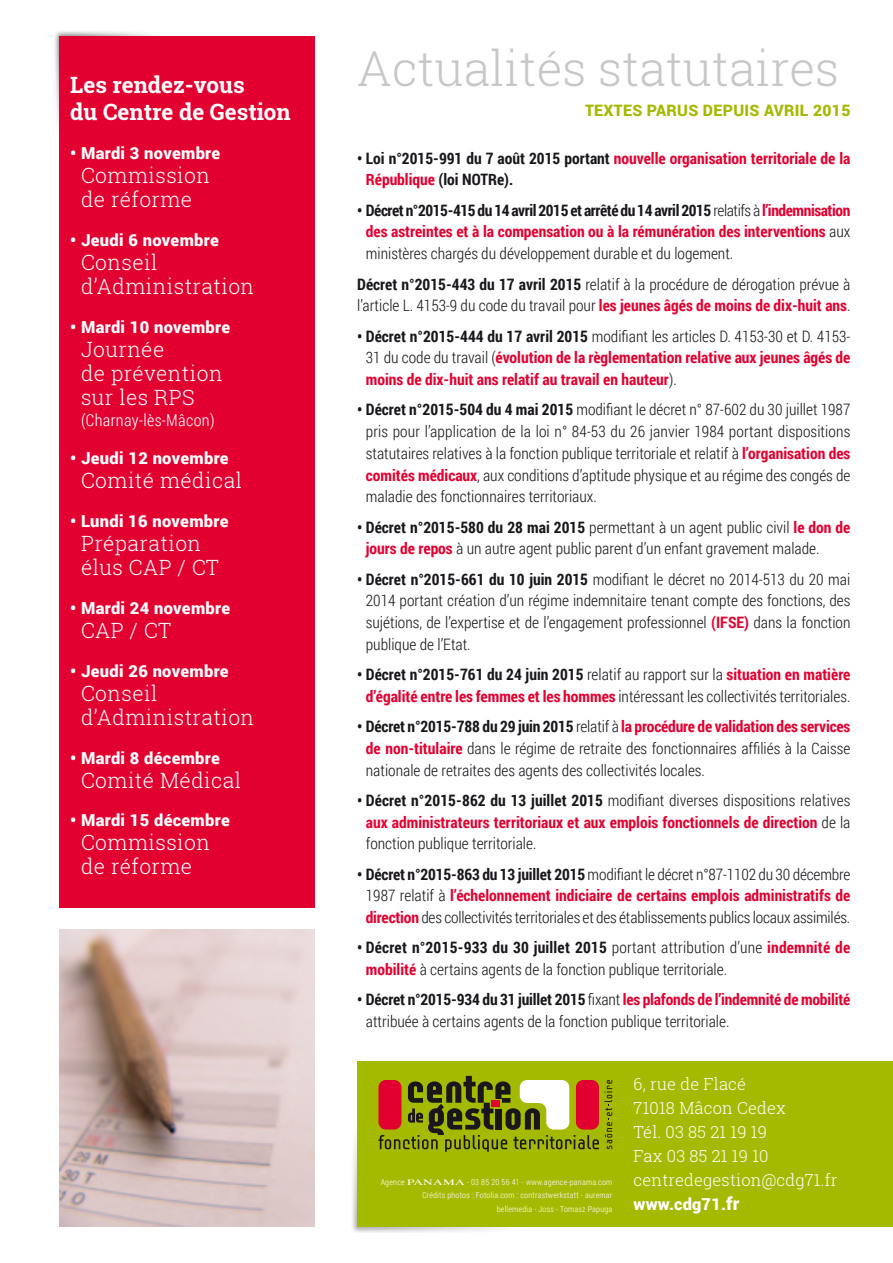
<style>
.page{position:relative;width:893px;height:1263px;background:#fff}
.page>*{position:absolute;margin:0;border:0;box-sizing:border-box;transform-origin:0 0}
.t1{font:300 48px "Roboto Slab";color:#c6c7c9}
.t2{font:700 22.5px/27px "Roboto Slab";color:#fff}
.t3{font:300 21px/24px "Roboto Slab";letter-spacing:.02em;color:#fff}
.t4{font:900 16.5px "Roboto";letter-spacing:.02em;color:#fff}
.t5{font:300 16.5px/24px "Roboto Slab";letter-spacing:.01em;color:#fff}
.t6{font:300 16.5px "Roboto Condensed";letter-spacing:.02em;color:#fff}
.t7{font:300 15.75px/21.8px "Roboto Condensed";color:#1a171c}
.t8{font:700 15.75px/21.8px "Roboto Condensed";color:#e20030;text-align:justify}
.t9{font:900 15.75px "Roboto";letter-spacing:.02em;color:#a4ba00}
.t10{font:300 8.25px/13.5px "Roboto Condensed";letter-spacing:.025em;color:#fff;text-align:right}
.s1{color:#1a171c}
.s2{font-weight:300;color:#1a171c}
.s3{font-weight:700}
.s4{font-weight:700;color:#e20030}
.s5{font-family:"Times";font-weight:400}
.s6{font-size:18px}
</style>
<div class="page">
<div style="left:350px;top:1119px;width:176px;height:114px;background:#1a171c;opacity:.35"></div>
<div style="left:357px;top:1061px;width:536px;height:166px;background:#a4ba00"></div>
<svg style="left:378px;top:1076px;width:234px;height:76px"></svg>
<img style="left:60px;top:929px;width:255px;height:298px">
<div style="left:53px;top:29px;width:114px;height:110px;background:#1a171c;opacity:.5"></div>
<div style="left:60px;top:36px;width:255px;height:872px;background:#e20030"></div>
<h2 class="t2" style="left:70px;top:71px;width:222px">Les rendez-vous<br>du Centre de Gestion</h2>
<p class="t4" style="left:70px;top:142px;width:152px">• Mardi 3 novembre</p>
<h3 class="t3" style="left:81px;top:163px;width:131px">Commission de réforme</h3>
<p class="t4" style="left:70px;top:228px;width:150px">• Jeudi 6 novembre</p>
<h3 class="t3" style="left:81px;top:250px;width:175px">Conseil d’Administration</h3>
<p class="t4" style="left:70px;top:315px;width:161px">• Mardi 10 novembre</p>
<h3 class="t3" style="left:81px;top:336px;width:143px">Journée<br>de prévention sur les RPS</h3>
<p class="t6" style="left:81px;top:408px;width:135px">(Charnay-lès-Mâcon)</p>
<p class="t4" style="left:70px;top:447px;width:160px">• Jeudi 12 novembre</p>
<h3 class="t3" style="left:81px;top:468px;width:162px">Comité médical</h3>
<p class="t4" style="left:70px;top:510px;width:160px">• Lundi 16 novembre</p>
<h3 class="t3" style="left:81px;top:531px;width:140px">Préparation élus CAP / CT</h3>
<p class="t4" style="left:70px;top:596px;width:161px">• Mardi 24 novembre</p>
<h3 class="t3" style="left:81px;top:618px;width:92px">CAP / CT</h3>
<p class="t4" style="left:70px;top:659px;width:160px">• Jeudi 26 novembre</p>
<h3 class="t3" style="left:81px;top:681px;width:175px">Conseil d’Administration</h3>
<p class="t4" style="left:70px;top:746px;width:151px">• Mardi 8 décembre</p>
<h3 class="t3" style="left:81px;top:767px;width:162px">Comité Médical</h3>
<p class="t4" style="left:70px;top:809px;width:161px">• Mardi 15 décembre</p>
<h3 class="t3" style="left:81px;top:830px;width:131px">Commission de réforme</h3>
<h1 class="t1" style="left:357px;top:36px;width:483px">Actualités statutaires</h1>
<p class="t9" style="left:585px;top:100px;width:129px">Textes parus dep</p>
<p class="t9" style="left:733px;top:100px;width:119px">uis Avril 2015</p>
<p class="t8" style="left:366px;top:147px;width:486px;text-indent:-9px"><span class="s1">• Loi n°2015-991 du 7 août 2015 portant</span> nouvelle organisation territoriale de la<br>République <span class="s1">(loi NOTRe).</span></p>
<p class="t8" style="left:366px;top:199px;width:486px;text-indent:-9px"><span class="s1">• Décret n°2015-415 du 14 avril 2015 et arrêté du 14 avril 2015</span> <span class="s2">relatifs à</span> l’indemnisation des astreintes et à la compensation ou à la rémunération des interventions <span class="s2">aux ministères chargés du développement durable et du logement.</span></p>
<p class="t7" style="left:357px;top:272px;width:495px"><span class="s3">Décret n°2015-443 du 17 avril 2015</span> relatif à la procédure de dérogation prévue à l’article L. 4153-9 du code du travail pour <span class="s4">les jeunes âgés de moins de dix-huit ans</span>.</p>
<p class="t8" style="left:366px;top:324px;width:486px;text-indent:-9px"><span class="s1">• Décret n°2015-444 du 17 avril 2015</span> <span class="s2">modifiant les articles D. 4153-30 et D. 4153- 31 du code du travail (</span>évolution de la règlementation relative aux jeunes âgés de moins de dix-huit ans relatif au travail en hauteur<span class="s2">).</span></p>
<p class="t7" style="left:366px;top:398px;width:486px;text-align:justify;text-indent:-9px"><span class="s3">• Décret n°2015-504 du 4 mai 2015</span> modifiant le décret n° 87-602 du 30 juillet 1987 pris pour l’application de la loi n° 84-53 du 26 janvier 1984 portant dispositions statutaires relatives à la fonction publique territoriale et relatif à <span class="s4">l’organisation des comités médicaux</span>, aux conditions d’aptitude physique et au régime des congés de maladie des fonctionnaires territoriaux.</p>
<p class="t7" style="left:366px;top:515px;width:486px;text-indent:-9px"><span class="s3">• Décret n°2015-580 du 28 mai 2015</span> permettant à un agent public civil <span class="s4">le don de jours de repos</span> à un autre agent public parent d’un enfant gravement malade.</p>
<p class="t7" style="left:366px;top:568px;width:486px;text-align:justify;text-indent:-9px"><span class="s3">• Décret n°2015-661 du 10 juin 2015</span> modifiant le décret no 2014-513 du 20 mai 2014 portant création d’un régime indemnitaire tenant compte des fonctions, des sujétions, de l’expertise et de l’engagement professionnel <span class="s4">(IFSE)</span> dans la fonction publique de l’Etat.</p>
<p class="t7" style="left:357px;top:663px;width:495px;text-align:center"><span class="s3">• Décret n°2015-761 du 24 juin 2015</span> relatif au rapport sur la <span class="s4">situation en matière d’égalité entre les femmes et les hommes</span> intéressant les collectivités territoriales.</p>
<p class="t7" style="left:366px;top:715px;width:486px;text-align:justify;text-indent:-9px"><span class="s3">• Décret n°2015-788 du 29 juin 2015</span> relatif à <span class="s4">la procédure de validation des services de non-titulaire</span> dans le régime de retraite des fonctionnaires affiliés à la Caisse nationale de retraites des agents des collectivités locales.</p>
<p class="t7" style="left:366px;top:789px;width:486px;text-align:justify;text-indent:-9px"><span class="s3">• Décret n°2015-862 du 13 juillet 2015</span> modifiant diverses dispositions relatives <span class="s4">aux administrateurs territoriaux et aux emplois fonctionnels de direction</span> de la fonction publique territoriale.</p>
<p class="t7" style="left:357px;top:863px;width:495px;text-align:center"><span class="s3">• Décret n°2015-863 du 13 juillet 2015</span> modifiant le décret n°87-1102 du 30 décembre<br>1987 relatif à <span class="s4">l’échelonnement indiciaire de certains emplois administratifs de direction</span> des collectivités territoriales et des établissements publics locaux assimilés.</p>
<p class="t7" style="left:366px;top:936px;width:486px;text-indent:-9px"><span class="s3">• Décret n°2015-933 du 30 juillet 2015</span> portant attribution d’une <span class="s4">indemnité de mobilité</span> à certains agents de la fonction publique territoriale.</p>
<p class="t7" style="left:366px;top:988px;width:486px;text-indent:-9px"><span class="s3">• Décret n°2015-934 du 31 juillet 2015</span> fixant <span class="s4">les plafonds de l’indemnité de mobilité </span>attribuée à certains agents de la fonction publique territoriale.</p>
<p class="t10" style="left:381px;top:1175px;width:233px">Agence <span class="s5">PANAMA</span> - 03 85 20 56 41 - www.agence-panama.com<br>Crédits photos : Fotolia.com : contrastwerkstatt - auremar<br>bellemedia - Joss - Tomasz Papuga</p>
<p class="t5" style="left:634px;top:1072px;width:205px">6, rue de Flacé<br>71018 Mâcon Cedex<br>Tél. 03 85 21 19 19<br>Fax 03 85 21 19 10 centredegestion@cdg71.fr</p>
<p class="t4" style="left:634px;top:1193px;width:107px">www.cdg71.<span class="s6">fr</span></p>
</div>
